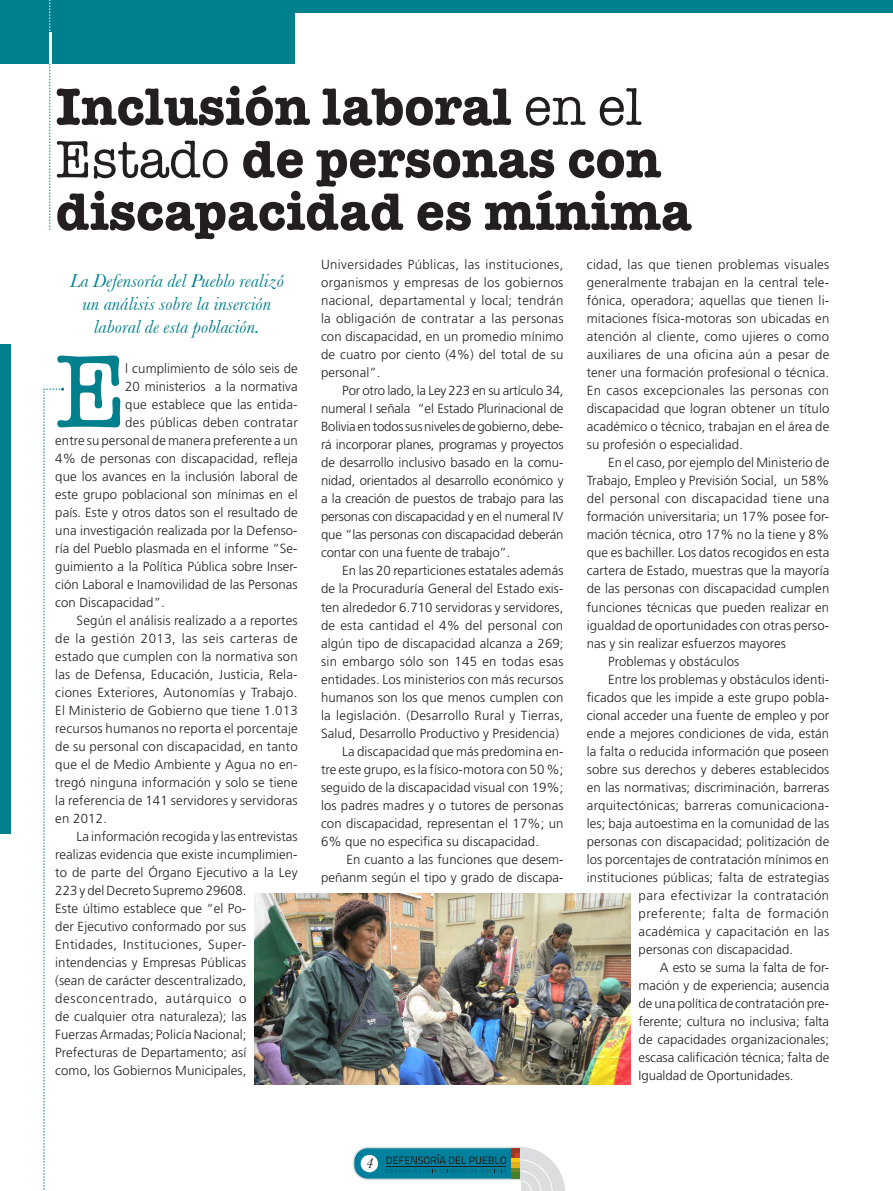
<style>
.page{position:relative;width:893px;height:1191px;background:#fff}
.page>*{position:absolute;margin:0;border:0;box-sizing:border-box;transform-origin:0 0}
.Texto_A{font:106.35px "American Typewriter";color:#007f8d}
.TITULO{font:700 54px/52.5px "American Typewriter";color:#231f20}
.TITULO-2{font:italic 19.5px/23.4px "Baskerville";color:#007f8d;text-align:center}
.t1{font:italic 15px "Baskerville";color:#231f20}
.PARRAFO_1{font:300 13.2px/18px "Frutiger";letter-spacing:.005em;color:#231f20;text-align:justify}
.Texto_A-2{font:300 13.2px "Frutiger";letter-spacing:.005em;color:#231f20}
.PARRAFO_1-2{font:300 13.2px "Frutiger";letter-spacing:.035em;color:#231f20}
.PARRAFO_1-3{font:300 13.2px "Frutiger";letter-spacing:.04em;color:#231f20}
.s1{font-weight:400}
</style>
<div class="page">
<img style="left:255px;top:893px;width:375px;height:191px">
<svg style="left:43px;top:388px;width:21px;height:802px"></svg>
<svg style="left:353px;top:1147px;width:212px;height:44px"></svg>
<div style="left:0;top:0;width:295px;height:64px;background:#007f8d"></div>
<div style="left:232px;top:0;width:661px;height:13px;background:#007f8d"></div>
<div style="left:0;top:345px;width:11px;height:489px;background:#007f8d"></div>
<svg style="left:49px;top:0;width:2px;height:230px"></svg>
<p class="TITULO" style="left:56px;top:78px;width:637px">Inclusión laboral <span class="s1">en el<br>Estado</span> de personas con discapacidad es mínima</p>
<p class="PARRAFO_1" style="left:321px;top:256px;width:244px">Universidades Públicas, las instituciones, organismos y empresas de los gobiernos nacional, departamental y local; tendrán la obligación de contratar a las personas con discapacidad, en un promedio mínimo de cuatro por ciento (4%) del total de su personal”.</p>
<p class="PARRAFO_1" style="left:321px;top:382px;width:244px;text-indent:21px">Por otro lado, la Ley 223 en su artículo 34, numeral I señala “el Estado Plurinacional de Bolivia en todos sus niveles de gobierno, debe&shy;rá incorporar planes, programas y proyectos de desarrollo inclusivo basado en la comu&shy;nidad, orientados al desarrollo económico y a la creación de puestos de trabajo para las personas con discapacidad y en el numeral IV que “las personas con discapacidad deberán contar con una fuente de trabajo”.</p>
<p class="PARRAFO_1" style="left:321px;top:562px;width:244px;text-indent:21px">En las 20 reparticiones estatales además de la Procuraduría General del Estado exis&shy;ten alrededor 6.710 servidoras y servidores, de esta cantidad el 4% del personal con algún tipo de discapacidad alcanza a 269; sin embargo sólo son 145 en todas esas entidades. Los ministerios con más recursos humanos son los que menos cumplen con la legislación. (Desarrollo Rural y Tierras, Salud, Desarrollo Productivo y Presidencia)</p>
<p class="PARRAFO_1" style="left:321px;top:742px;width:244px;text-indent:21px">La discapacidad que más predomina en&shy;tre este grupo, es la físico-motora con 50 %; seguido de la discapacidad visual con 19%; los padres madres y o tutores de personas con discapacidad, representan el 17%; un 6% que no especifica su discapacidad.</p>
<p class="PARRAFO_1" style="left:321px;top:850px;width:244px;text-align:right">En cuanto a las funciones que desem&shy;peñanm según el tipo y grado de discapa-</p>
<p class="PARRAFO_1" style="left:587px;top:256px;width:244px">cidad, las que tienen problemas visuales generalmente trabajan en la central tele&shy;fónica, operadora; aquellas que tienen li&shy;mitaciones física-motoras son ubicadas en atención al cliente, como ujieres o como auxiliares de una oficina aún a pesar de tener una formación profesional o técnica.<br>En casos excepcionales las personas con discapacidad que logran obtener un título académico o técnico, trabajan en el área de su profesión o especialidad.</p>
<p class="PARRAFO_1" style="left:587px;top:454px;width:244px;text-indent:21px">En el caso, por ejemplo del Ministerio de Trabajo, Empleo y Previsión Social, un 58% del personal con discapacidad tiene una formación universitaria; un 17% posee for&shy;mación técnica, otro 17% no la tiene y 8% que es bachiller. Los datos recogidos en esta cartera de Estado, muestras que la mayoría de las personas con discapacidad cumplen funciones técnicas que pueden realizar en igualdad de oportunidades con otras perso&shy;nas y sin realizar esfuerzos mayores</p>
<p class="PARRAFO_1" style="left:608px;top:652px;width:133px">Problemas y obstáculos</p>
<p class="PARRAFO_1" style="left:608px;top:670px;width:223px">Entre los problemas y obstáculos identi-</p>
<p class="PARRAFO_1" style="left:587px;top:688px;width:244px">ficados que les impide a este grupo pobla-</p>
<p class="PARRAFO_1" style="left:587px;top:706px;width:244px">cional acceder una fuente de empleo y por</p>
<p class="PARRAFO_1" style="left:587px;top:724px;width:244px">ende a mejores condiciones de vida, están</p>
<p class="PARRAFO_1" style="left:587px;top:742px;width:244px">la falta o reducida información que poseen</p>
<p class="PARRAFO_1" style="left:587px;top:760px;width:244px">sobre sus derechos y deberes establecidos</p>
<p class="PARRAFO_1" style="left:587px;top:778px;width:244px">en las normativas; discriminación, barreras</p>
<p class="PARRAFO_1" style="left:587px;top:796px;width:244px">arquitectónicas; barreras comunicaciona-</p>
<p class="PARRAFO_1" style="left:587px;top:814px;width:244px">les; baja autoestima en la comunidad de las</p>
<p class="PARRAFO_1" style="left:587px;top:832px;width:244px">personas con discapacidad; politización de</p>
<p class="PARRAFO_1" style="left:587px;top:850px;width:244px">los porcentajes de contratación mínimos en</p>
<p class="PARRAFO_1" style="left:587px;top:868px;width:244px">instituciones públicas; falta de estrategias</p>
<p class="PARRAFO_1-2" style="left:639px;top:887px;width:192px">para efectivizar la contratación</p>
<p class="PARRAFO_1-3" style="left:639px;top:905px;width:192px">preferente; falta de formación</p>
<p class="PARRAFO_1" style="left:639px;top:922px;width:192px">académica y capacitación en las</p>
<p class="PARRAFO_1" style="left:639px;top:940px;width:156px">personas con discapacidad.</p>
<p class="PARRAFO_1" style="left:639px;top:958px;width:192px;text-indent:21px">A esto se suma la falta de for&shy;mación y de experiencia; ausencia de una política de contratación pre&shy;ferente; cultura no inclusiva; falta de capacidades organizacionales; escasa calificación técnica; falta de Igualdad de Oportunidades.</p>
<p class="TITULO-2" style="left:70px;top:268px;width:216px">La Defensoría del Pueblo realizó un análisis sobre la inserción laboral de esta población.</p>
<p class="Texto_A" style="left:55px;top:310px;width:73px">E</p>
<p class="Texto_A-2" style="left:125px;top:361px;width:174px">l cumplimiento de sólo seis de</p>
<p class="Texto_A-2" style="left:125px;top:379px;width:174px">20 ministerios a la normativa</p>
<p class="Texto_A-2" style="left:125px;top:397px;width:174px">que establece que las entida-</p>
<p class="Texto_A-2" style="left:125px;top:415px;width:174px">des públicas deben contratar</p>
<p class="Texto_A-2" style="left:55px;top:433px;width:244px">entre su personal de manera preferente a un</p>
<p class="Texto_A-2" style="left:55px;top:451px;width:244px">4% de personas con discapacidad, refleja</p>
<p class="Texto_A-2" style="left:55px;top:469px;width:244px">que los avances en la inclusión laboral de</p>
<p class="Texto_A-2" style="left:55px;top:487px;width:244px">este grupo poblacional son mínimas en el</p>
<p class="Texto_A-2" style="left:55px;top:505px;width:244px">país. Este y otros datos son el resultado de</p>
<p class="Texto_A-2" style="left:55px;top:523px;width:244px">una investigación realizada por la Defenso-</p>
<p class="Texto_A-2" style="left:55px;top:541px;width:244px">ría del Pueblo plasmada en el informe “Se-</p>
<p class="Texto_A-2" style="left:55px;top:559px;width:244px">guimiento a la Política Pública sobre Inser-</p>
<p class="Texto_A-2" style="left:55px;top:577px;width:244px">ción Laboral e Inamovilidad de las Personas</p>
<p class="Texto_A-2" style="left:55px;top:595px;width:111px">con Discapacidad”.</p>
<p class="PARRAFO_1" style="left:55px;top:611px;width:244px;text-indent:21px">Según el análisis realizado a a reportes de la gestión 2013, las seis carteras de estado que cumplen con la normativa son las de Defensa, Educación, Justicia, Rela&shy;ciones Exteriores, Autonomías y Trabajo.<br>El Ministerio de Gobierno que tiene 1.013 recursos humanos no reporta el porcentaje de su personal con discapacidad, en tanto que el de Medio Ambiente y Agua no en&shy;tregó ninguna información y solo se tiene la referencia de 141 servidores y servidoras en 2012.</p>
<p class="PARRAFO_1" style="left:55px;top:827px;width:244px;text-align:left;text-indent:21px">La información recogida y las entrevistas realizas evidencia que existe incumplimien&shy;to de parte del Órgano Ejecutivo a la Ley 223 y del Decreto Supremo 29608.<br>Este último establece que “el Po-<br>der Ejecutivo conformado por sus Entidades, Instituciones, Super&shy;intendencias y Empresas Públicas<br>(sean de carácter descentralizado, desconcentrado, autárquico o<br>de cualquier otra naturaleza); las<br>Fuerzas Armadas; Policía Nacional; Prefecturas de Departamento; así<br>como, los Gobiernos Municipales,</p>
<p class="t1" style="left:366px;top:1154px;width:9px">4</p>
</div>
